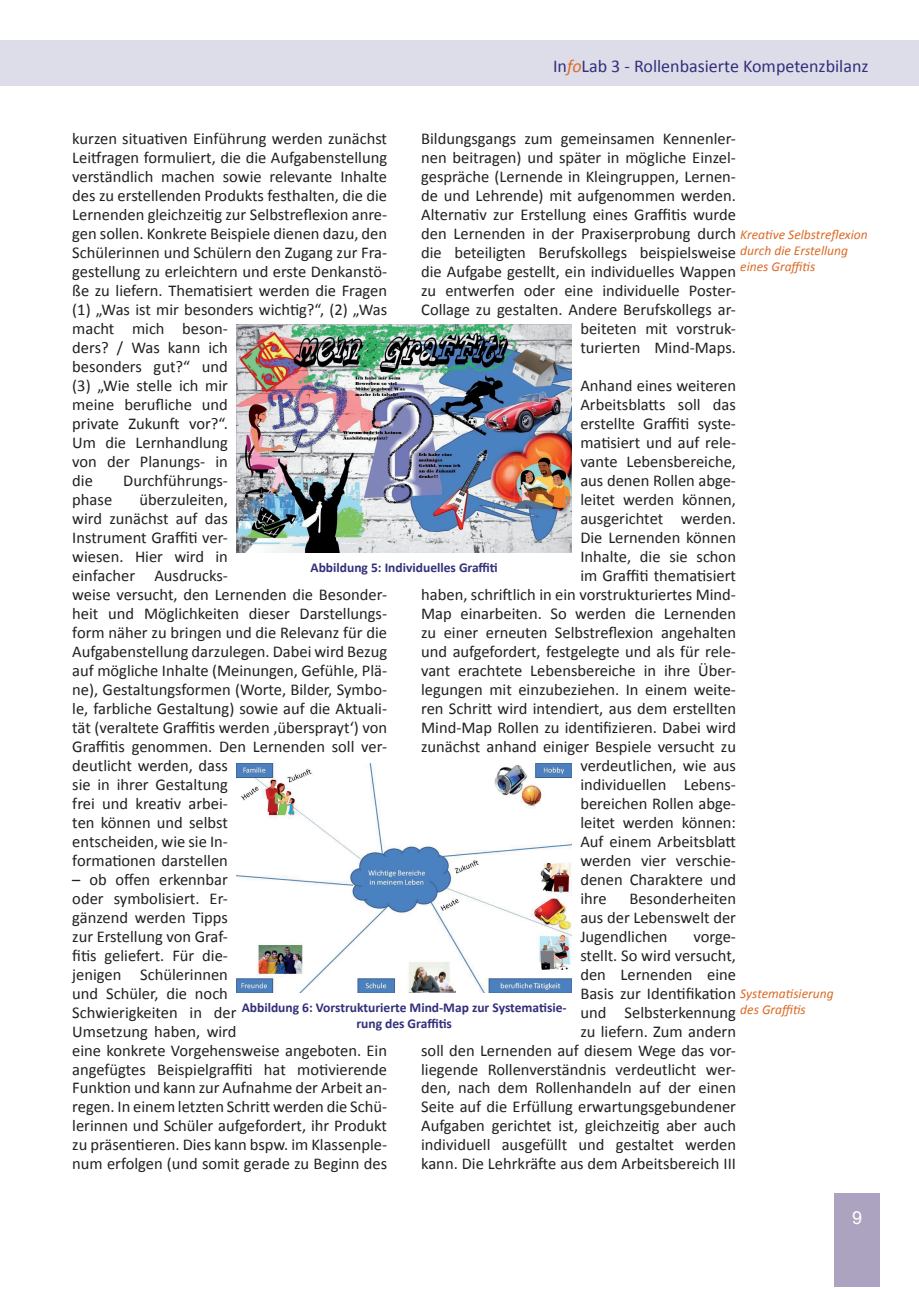
<style>
.page{position:relative;width:919px;height:1289px;background:#fff}
.page>*{position:absolute;margin:0;border:0;box-sizing:border-box;transform-origin:0 0}
.t1{font:18px "Calibri";color:#332f7a}
.t2{font:18px "Arial";color:#fff}
.t3{font:16.5px/19px "Calibri";color:#231f20}
.t4{font:700 13.5px/16.2px "Calibri";color:#332f79;text-align:center}
.t5{font:italic 13.5px/16.2px "Calibri";color:#dc6a26}
.s1{font-style:italic;color:#dc6a26}
</style>
<div class="page">
<div style="left:0;top:40px;width:13px;height:46px;background:#dddde9"></div>
<div style="left:13px;top:40px;width:905px;height:46px;background:#dddde9"></div>
<div style="left:834px;top:1193px;width:45px;height:93px;background:#aba3c0"></div>
<img style="left:236px;top:324px;width:336px;height:229px">
<img style="left:236px;top:764px;width:336px;height:228px">
<p class="t1" style="left:553px;top:55px;width:317px">In<span class="s1">fo</span>Lab 3 - Rollenbasierte Kompetenzbilanz</p>
<p class="t3" style="left:72px;top:128px;width:316px">kurzen situativen Einführung werden zunächst Leitfragen formuliert, die die Aufgabenstellung verständlich machen sowie relevante Inhalte des zu erstellenden Produkts festhalten, die die Lernenden gleichzeitig zur Selbstreflexion anre&shy;gen sollen. Konkrete Beispiele dienen dazu, den Schülerinnen und Schülern den Zugang zur Fra&shy;gestellung zu erleichtern und erste Denkanstö&shy;ße zu liefern. Thematisiert werden die Fragen (1) „Was ist mir besonders wichtig?“, (2) „Was macht mich beson-<br>ders? / Was kann ich<br>besonders gut?“ und<br>(3) „Wie stelle ich mir<br>meine berufliche und<br>private Zukunft vor?“.<br>Um die Lernhandlung<br>von der Planungs- in<br>die</p>
<p class="t3" style="left:421px;top:128px;width:316px;text-align:right">Bildungsgangs zum gemeinsamen Kennenler&shy;nen beitragen) und später in mögliche Einzel&shy;gespräche (Lernende in Kleingruppen, Lernen&shy;de und Lehrende) mit aufgenommen werden.<br>Alternativ zur Erstellung eines Graffitis wurde den Lernenden in der Praxiserprobung durch die beteiligten Berufskollegs beispielsweise die Aufgabe gestellt, ein individuelles Wappen zu entwerfen oder eine individuelle Poster-Collage zu gestalten. Andere Berufskollegs ar&shy;beiteten mit vorstruk-<br>turierten Mind-Maps.</p>
<p class="t3" style="left:580px;top:375px;width:157px">Anhand eines weiteren</p>
<p class="t3" style="left:580px;top:394px;width:157px">Arbeitsblatts soll das</p>
<p class="t3" style="left:580px;top:413px;width:157px">erstellte Graffiti syste-</p>
<p class="t3" style="left:580px;top:432px;width:157px">matisiert und auf rele-</p>
<p class="t3" style="left:580px;top:451px;width:157px">vante Lebensbereiche,</p>
<p class="t3" style="left:580px;top:470px;width:157px">aus denen Rollen abge-</p>
<p class="t3" style="left:580px;top:489px;width:157px">leitet werden können,</p>
<p class="t3" style="left:580px;top:508px;width:157px">ausgerichtet werden.</p>
<p class="t3" style="left:580px;top:527px;width:157px">Die Lernenden können</p>
<p class="t3" style="left:580px;top:546px;width:157px">Inhalte, die sie schon</p>
<p class="t3" style="left:580px;top:565px;width:157px">im Graffiti thematisiert</p>
<p class="t3" style="left:421px;top:584px;width:316px">haben, schriftlich in ein vorstrukturiertes Mind-</p>
<p class="t3" style="left:421px;top:603px;width:316px">Map einarbeiten. So werden die Lernenden</p>
<p class="t3" style="left:421px;top:622px;width:316px">zu einer erneuten Selbstreflexion angehalten</p>
<p class="t3" style="left:421px;top:641px;width:316px">und aufgefordert, festgelegte und als für rele-</p>
<p class="t3" style="left:421px;top:660px;width:316px">vant erachtete Lebensbereiche in ihre Über-</p>
<p class="t3" style="left:421px;top:679px;width:316px">legungen mit einzubeziehen. In einem weite-</p>
<p class="t3" style="left:421px;top:698px;width:316px">ren Schritt wird intendiert, aus dem erstellten</p>
<p class="t3" style="left:421px;top:717px;width:316px">Mind-Map Rollen zu identifizieren. Dabei wird</p>
<p class="t3" style="left:421px;top:736px;width:316px">zunächst anhand einiger Bespiele versucht zu</p>
<p class="t3" style="left:580px;top:755px;width:157px">verdeutlichen, wie aus</p>
<p class="t3" style="left:580px;top:774px;width:157px">individuellen Lebens-</p>
<p class="t3" style="left:580px;top:793px;width:157px">bereichen Rollen abge-</p>
<p class="t3" style="left:580px;top:812px;width:157px">leitet werden können:</p>
<p class="t3" style="left:580px;top:830px;width:157px">Auf einem Arbeitsblatt</p>
<p class="t3" style="left:580px;top:849px;width:157px">werden vier verschie-</p>
<p class="t3" style="left:580px;top:868px;width:157px">denen Charaktere und</p>
<p class="t3" style="left:580px;top:887px;width:28px">ihre</p>
<p class="t5" style="left:740px;top:225px;width:129px">Kreative Selbstreflexion durch die Erstellung eines Graffitis</p>
<p class="t3" style="left:123px;top:470px;width:106px">Durchführungs-</p>
<p class="t3" style="left:72px;top:489px;width:316px;text-indent:67px">überzuleiten,<br>wird zunächst auf das<br>Instrument Graffiti ver-<br>wiesen. Hier wird in<br>einfacher Ausdrucks-<br>weise versucht, den Lernenden die Besonder&shy;heit und Möglichkeiten dieser Darstellungs&shy;form näher zu bringen und die Relevanz für die Aufgabenstellung darzulegen. Dabei wird Bezug auf mögliche Inhalte (Meinungen, Gefühle, Plä&shy;ne), Gestaltungsformen (Worte, Bilder, Symbo&shy;le, farbliche Gestaltung) sowie auf die Aktuali&shy;tät (veraltete Graffitis werden ‚übersprayt‘) von Graffitis genommen. Den Lernenden soll ver&shy;deutlicht werden, dass<br>sie in ihrer Gestaltung<br>frei und kreativ arbei-<br>ten können und selbst<br>entscheiden, wie sie In-<br>formationen darstellen</p>
<p class="t3" style="left:72px;top:868px;width:316px">– ob offen erkennbar<br>oder symbolisiert. Er-<br>gänzend werden Tipps<br>zur Erstellung von Graf-<br>fitis geliefert. Für die-<br>jenigen Schülerinnen<br>und Schüler, die noch<br>Schwierigkeiten in der<br>Umsetzung haben, wird<br>eine konkrete Vorgehensweise angeboten. Ein angefügtes Beispielgraffiti hat motivierende Funktion und kann zur Aufnahme der Arbeit an&shy;regen. In einem letzten Schritt werden die Schü&shy;lerinnen und Schüler aufgefordert, ihr Produkt zu präsentieren. Dies kann bspw. im Klassenple&shy;num erfolgen (und somit gerade zu Beginn des</p>
<p class="t3" style="left:72px;top:489px;width:41px">phase</p>
<p class="t4" style="left:310px;top:558px;width:189px">Abbildung 5: Individuelles Graffiti</p>
<p class="t3" style="left:580px;top:887px;width:157px;text-align:justify;text-indent:49px">Besonderheiten aus der Lebenswelt der Jugendlichen</p>
<p class="t3" style="left:421px;top:925px;width:316px;text-align:right">vorge-<br>stellt. So wird versucht,<br>den Lernenden eine<br>Basis zur Identifikation<br>und Selbsterkennung<br>zu liefern. Zum andern<br>soll den Lernenden auf diesem Wege das vor&shy;liegende Rollenverständnis verdeutlicht wer&shy;den, nach dem Rollenhandeln auf der einen Seite auf die Erfüllung erwartungsgebundener Aufgaben gerichtet ist, gleichzeitig aber auch individuell ausgefüllt und gestaltet werden kann. Die Lehrkräfte aus dem Arbeitsbereich III</p>
<p class="t5" style="left:740px;top:984px;width:95px">Systematisierung des Graffitis</p>
<p class="t4" style="left:242px;top:998px;width:326px">Abbildung 6: Vorstrukturierte Mind-Map zur Systematisie&shy;rung des Graffitis</p>
<p class="t2" style="left:852px;top:1205px;width:12px">9</p>
</div>
